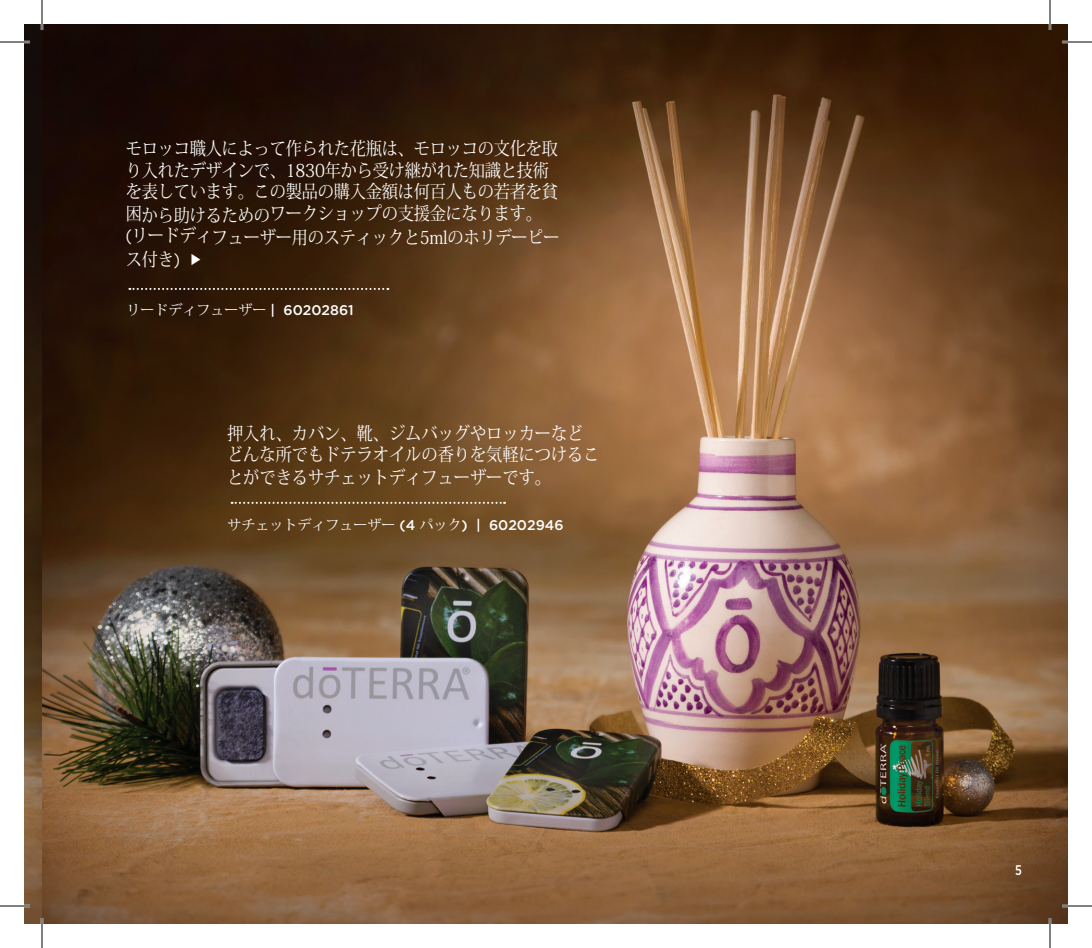
<style>
.page{position:relative;width:1092px;height:948px;background:#fff}
.page>*{position:absolute;margin:0;border:0;box-sizing:border-box;transform-origin:0 0}
.t1{font:18px/21.8px "Koz Min Pr 6 N";letter-spacing:-.01em;color:#fff;scale:.9 1}
.t2{font:14px "Koz Min Pr 6 N";color:#fff}
.t3{font:500 14px "Gotham Narrow";color:#fff;scale:.9 1}
.s1{font-family:"Gotham Narrow"}
.s2{font-family:"Gotham";font-weight:500}
</style>
<div class="page">
<img style="left:24px;top:24px;width:1044px;height:900px">
<svg style="left:232px;top:502px;width:273px;height:2px"></svg>
<svg style="left:129px;top:288px;width:259px;height:2px"></svg>
<hr style="left:0;top:41px;width:30px;height:2px;background:#fff">
<hr style="left:1062px;top:41px;width:30px;height:2px;background:#fff">
<hr style="left:0;top:905px;width:30px;height:2px;background:#fff">
<hr style="left:1062px;top:905px;width:30px;height:2px;background:#fff">
<hr style="left:41px;top:0;width:2px;height:30px;background:#fff">
<hr style="left:41px;top:918px;width:2px;height:30px;background:#fff">
<hr style="left:1049px;top:0;width:2px;height:30px;background:#fff">
<hr style="left:1049px;top:918px;width:2px;height:30px;background:#fff">
<hr style="left:0;top:42px;width:30px;height:1px;background:#000">
<hr style="left:1062px;top:42px;width:30px;height:1px;background:#000">
<hr style="left:0;top:906px;width:30px;height:1px;background:#000">
<hr style="left:1062px;top:906px;width:30px;height:1px;background:#000">
<hr style="left:42px;top:0;width:1px;height:30px;background:#000">
<hr style="left:42px;top:918px;width:1px;height:30px;background:#000">
<hr style="left:1050px;top:0;width:1px;height:30px;background:#000">
<hr style="left:1050px;top:918px;width:1px;height:30px;background:#000">
<svg style="left:192px;top:253px;width:9px;height:12px"></svg>
<p class="t1" style="left:126px;top:138px;width:482px">モロッコ職人によって作られた花瓶は、モロッコの文化を取り入れたデザインで、1830年から受け継がれた知識と技術を表しています。この製品の購入金額は何百人もの若者を貧困から助けるためのワークショップの支援金になります。</p>
<p class="t1" style="left:126px;top:227px;width:484px"><span class="s1">(</span>リードディフューザー用のスティックと5mlのホリデーピース付き<span class="s1">)</span></p>
<p class="t2" style="left:126px;top:302px;width:229px">リードディフューザー <span class="s2">| 60202861</span></p>
<p class="t1" style="left:227px;top:423px;width:415px">押入れ、カバン、靴、ジムバッグやロッカーなどどんな所でもドテラオイルの香りを気軽につけることができるサチェットディフューザーです。</p>
<p class="t2" style="left:227px;top:517px;width:338px">サチェットディフューザー <span class="s2">(4</span> パック<span class="s2">) | 60202946</span></p>
<p class="t3" style="left:1015px;top:861px;width:9px">5</p>
</div>
